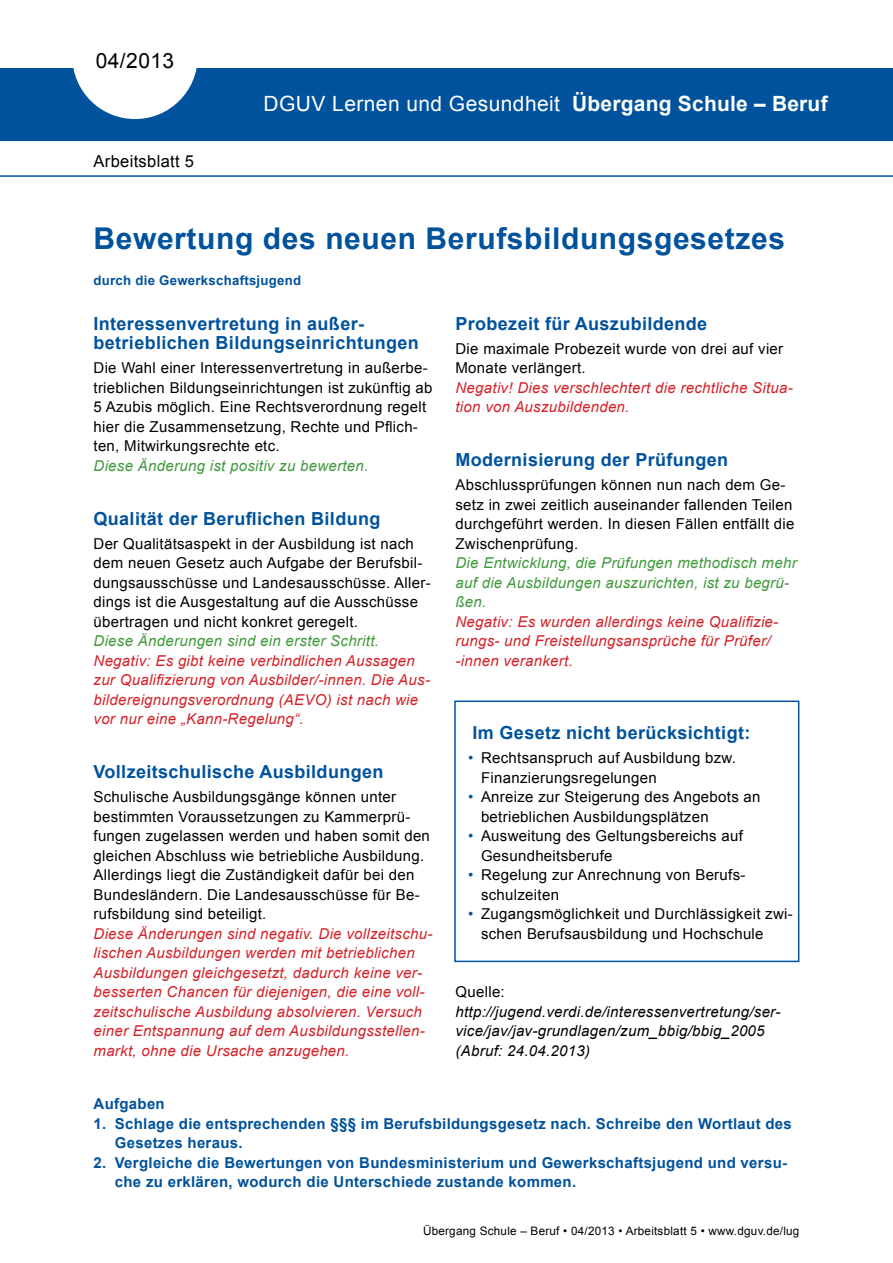
<style>
.page{position:relative;width:893px;height:1263px;background:#fff}
.page>*{position:absolute;margin:0;border:0;box-sizing:border-box;transform-origin:0 0}
.t1{font:700 30px "Arial";letter-spacing:.02em;color:#00529c}
.t2{font:21px "Arial";letter-spacing:.02em;color:#fff}
.t3{font:700 21px "Arial";letter-spacing:.01em;color:#fff}
.t4{font:21px "Arial";letter-spacing:.02em;color:#000}
.t5{font:700 18px/19.5px "Arial";letter-spacing:.02em;color:#00529c}
.t6{font:16.5px "Arial";letter-spacing:.02em;color:#000}
.t7{font:15px/19.5px "Arial";letter-spacing:.02em;color:#000}
.t8{font:italic 15px/19.5px "Arial";letter-spacing:.02em;color:#d2232a}
.t9{font:700 15px/19.5px "Arial";letter-spacing:.02em;color:#00529c}
.t10{font:italic 15px/19.5px "Arial";letter-spacing:.02em;color:#409a3c}
.t11{font:italic 15px/19.5px "Arial";letter-spacing:.02em;color:#000}
.t12{font:700 13.2px "Arial";letter-spacing:.02em;color:#00529c}
.t13{font:11.7px "Arial";letter-spacing:.02em;color:#000}
.s1{color:#00529c}
</style>
<div class="page">
<div style="left:0;top:68px;width:893px;height:72px;background:#00529c"></div>
<svg style="left:73px;top:68px;width:124px;height:51px"></svg>
<hr style="left:0;top:175px;width:893px;height:2px;background:#00529c">
<div style="left:454px;top:700px;width:345px;height:262px;border:2px solid #00529c"></div>
<h2 class="t4" style="left:96px;top:47px;width:80px">04/2013</h2>
<p class="t6" style="left:94px;top:151px;width:102px">Arbeitsblatt 5</p>
<h2 class="t2" style="left:264px;top:90px;width:298px">DGUV Lernen und Gesundheit</h2>
<h2 class="t3" style="left:572px;top:90px;width:257px">Übergang Schule – Beruf</h2>
<h1 class="t1" style="left:94px;top:218px;width:693px">Bewertung des neuen Berufsbildungsgesetzes</h1>
<p class="t12" style="left:94px;top:271px;width:209px">durch die Gewerkschaftsjugend</p>
<p class="t5" style="left:94px;top:314px;width:327px">Interessenvertretung in außer&shy;betrieblichen Bildungseinrichtungen</p>
<p class="t7" style="left:94px;top:358px;width:341px">Die Wahl einer Interessenvertretung in außerbe&shy;trieblichen Bildungseinrichtungen ist zukünftig ab 5 Azubis möglich. Eine Rechtsverordnung regelt hier die Zusammensetzung, Rechte und Pflich&shy;ten, Mitwirkungsrechte etc.</p>
<p class="t10" style="left:94px;top:456px;width:276px">Diese Änderung ist positiv zu bewerten.</p>
<p class="t5" style="left:94px;top:509px;width:288px">Qualität der Beruflichen Bildung</p>
<p class="t7" style="left:94px;top:534px;width:339px">Der Qualitätsaspekt in der Ausbildung ist nach dem neuen Gesetz auch Aufgabe der Berufsbil&shy;dungsausschüsse und Landesausschüsse. Aller&shy;dings ist die Ausgestaltung auf die Ausschüsse übertragen und nicht konkret geregelt.</p>
<p class="t10" style="left:94px;top:631px;width:287px">Diese Änderungen sind ein erster Schritt.</p>
<p class="t8" style="left:94px;top:651px;width:338px">Negativ: Es gibt keine verbindlichen Aussagen zur Qualifizierung von Ausbilder/-innen. Die Aus&shy;bildereignungsverordnung (AEVO) ist nach wie vor nur eine „Kann-Regelung“.</p>
<p class="t5" style="left:94px;top:762px;width:291px">Vollzeitschulische Ausbildungen</p>
<p class="t7" style="left:94px;top:787px;width:338px">Schulische Ausbildungsgänge können unter bestimmten Voraussetzungen zu Kammerprü&shy;fungen zugelassen werden und haben somit den gleichen Abschluss wie betriebliche Ausbildung.<br>Allerdings liegt die Zuständigkeit dafür bei den Bundesländern. Die Landesausschüsse für Be&shy;rufsbildung sind beteiligt.</p>
<p class="t8" style="left:94px;top:924px;width:340px">Diese Änderungen sind negativ. Die vollzeitschu&shy;lischen Ausbildungen werden mit betrieblichen Ausbildungen gleichgesetzt, dadurch keine ver&shy;besserten Chancen für diejenigen, die eine voll&shy;zeitschulische Ausbildung absolvieren. Versuch einer Entspannung auf dem Ausbildungsstellen&shy;markt, ohne die Ursache anzugehen.</p>
<p class="t5" style="left:455px;top:314px;width:253px">Probezeit für Auszubildende</p>
<p class="t7" style="left:455px;top:339px;width:329px">Die maximale Probezeit wurde von drei auf vier<br>Monate verlängert.</p>
<p class="t8" style="left:455px;top:378px;width:339px">Negativ! Dies verschlechtert die rechtliche Situa&shy;tion von Auszubildenden.</p>
<p class="t5" style="left:455px;top:450px;width:274px">Modernisierung der Prüfungen</p>
<p class="t7" style="left:455px;top:475px;width:341px">Abschlussprüfungen können nun nach dem Ge&shy;setz in zwei zeitlich auseinander fallenden Teilen durchgeführt werden. In diesen Fällen entfällt die Zwischenprüfung.</p>
<p class="t10" style="left:455px;top:553px;width:343px">Die Entwicklung, die Prüfungen methodisch mehr auf die Ausbildungen auszurichten, ist zu begrü&shy;ßen.</p>
<p class="t8" style="left:455px;top:612px;width:324px">Negativ: Es wurden allerdings keine Qualifizie&shy;rungs- und Freistellungsansprüche für Prüfer/ -innen verankert.</p>
<p class="t5" style="left:472px;top:723px;width:279px">Im Gesetz nicht berücksichtigt:</p>
<p class="t7" style="left:481px;top:748px;width:257px;text-indent:-13px"><span class="s1">•</span> Rechtsanspruch auf Ausbildung bzw.<br>Finanzierungsregelungen</p>
<p class="t7" style="left:481px;top:787px;width:281px;text-indent:-13px"><span class="s1">•</span> Anreize zur Steigerung des Angebots an betrieblichen Ausbildungsplätzen</p>
<p class="t7" style="left:481px;top:826px;width:263px;text-indent:-13px"><span class="s1">•</span> Ausweitung des Geltungsbereichs auf<br>Gesundheitsberufe</p>
<p class="t7" style="left:481px;top:865px;width:266px;text-indent:-13px"><span class="s1">•</span> Regelung zur Anrechnung von Berufs&shy;schulzeiten</p>
<p class="t7" style="left:481px;top:904px;width:313px;text-indent:-13px"><span class="s1">•</span> Zugangsmöglichkeit und Durchlässigkeit zwi&shy;schen Berufsausbildung und Hochschule</p>
<p class="t7" style="left:455px;top:982px;width:51px">Quelle:</p>
<p class="t11" style="left:455px;top:1002px;width:326px">http://jugend.verdi.de/interessenvertretung/ser&shy;vice/jav/jav-grundlagen/zum_bbig/bbig_2005 (Abruf: 24.04.2013)</p>
<p class="t9" style="left:94px;top:1094px;width:73px">Aufgaben</p>
<p class="t9" style="left:115px;top:1114px;width:679px;text-indent:-21px">1. Schlage die entsprechenden §§§ im Berufsbildungsgesetz nach. Schreibe den Wortlaut des<br>Gesetzes heraus.</p>
<p class="t9" style="left:115px;top:1153px;width:674px;text-indent:-21px">2. Vergleiche die Bewertungen von Bundesministerium und Gewerkschaftsjugend und versu&shy;che zu erklären, wodurch die Unterschiede zustande kommen.</p>
<p class="t13" style="left:423px;top:1223px;width:378px">Übergang Schule – Beruf • 04/2013 • Arbeitsblatt 5 • www.dguv.de/lug</p>
</div>
